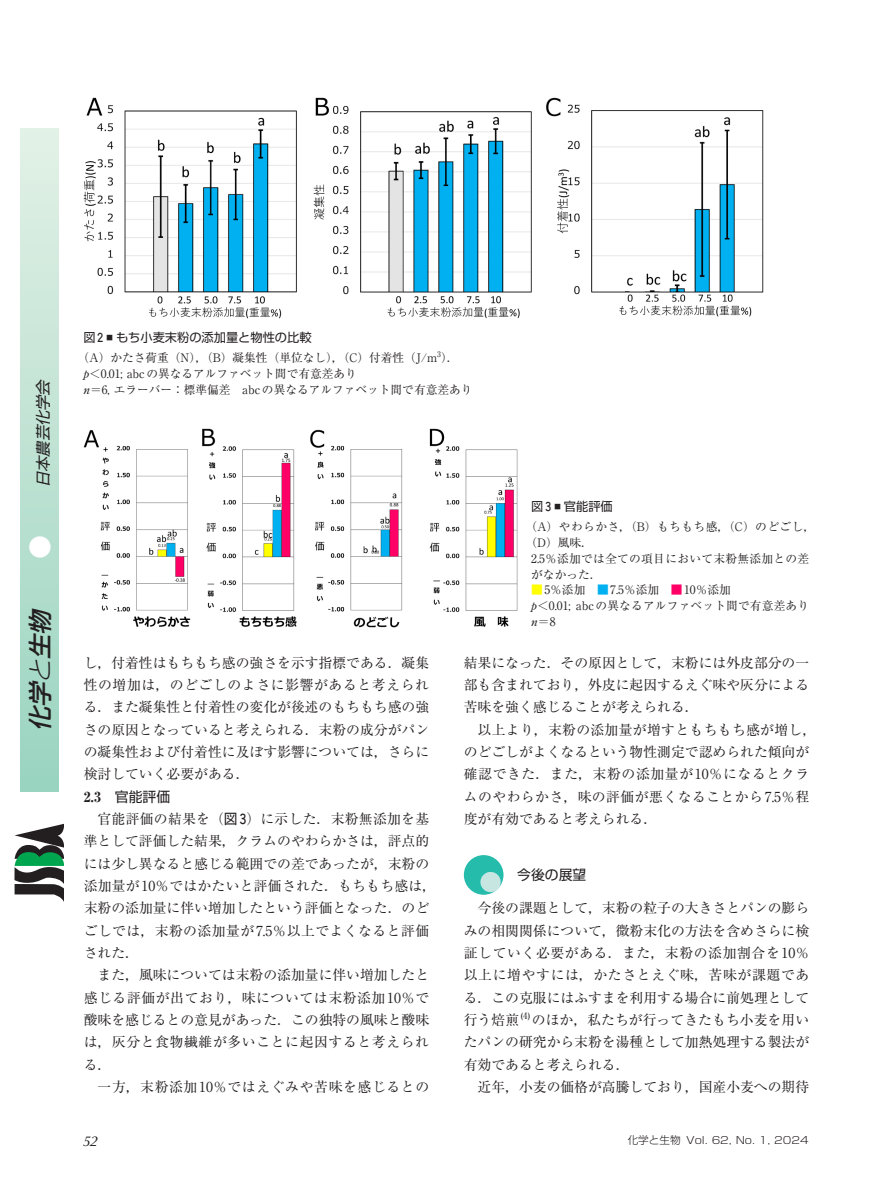
<style>
.page{position:relative;width:893px;height:1191px;background:#fff}
.page>*{position:absolute;margin:0;border:0;box-sizing:border-box;transform-origin:0 0}
.t1{font:italic 500 24px "Shin Go Pr 6";color:#231f20}
.t2{font:500 24px "Shin Go Pr 6";color:#fff}
.t3{font:italic 15.15px "Shin Go Pr 6";color:#231f20}
.t4{font:13.8px/22.4px "Ryumin Pr 6";color:#231f20;text-align:justify}
.t5{font:13.8px/22.4px "Ryumin Pr 6";letter-spacing:.025em;color:#231f20}
.t6{font:13.8px "Ryumin Pr 6";letter-spacing:.045em;color:#231f20}
.t7{font:13.8px "Shin Go Pr 6";color:#231f20}
.t8{font:italic 13.8px "Optima Nova LT Pro";color:#231f20}
.t9{font:12.15px "Shin Go Pr 6";color:#231f20}
.t10{font:11.7px/15.9px "Ryumin Pr 6";color:#231f20}
.t11{font:11.7px "Ryumin Pr 6";letter-spacing:.04em;color:#231f20}
.t12{font:11.7px "Ryumin Pr 6";letter-spacing:.03em;color:#231f20}
.t13{font:300 10.05px "Shin Go Pr 6";color:#231f20;scale:1.13 1}
.s1{font-weight:300}
.s2{font-family:"MO Suuji HB J Fn";font-size:12.9px}
.s3{font-family:"Koz Min Pro"}
.s4{font-weight:300;color:#ff0}
.s5{font-weight:300;color:#00b0f0}
.s6{font-weight:300;color:#f06}
.s7{font-family:"Ryumin Pr 6";font-weight:800}
.s8{font-family:"Shin Go Pr 6"}
.s9{font-family:"MO Suuji HB J Fn";font-size:14.55px}
.s10{font-family:"Ryumin Pr 6 N"}
.s11{font-size:10.65px}
</style>
<div class="page">
<div style="left:464px;top:855px;width:39px;height:39px;background:#25bcac;border-radius:50%"></div>
<div style="left:480px;top:872px;width:21px;height:20px;background:#c7e6e2;border-radius:50%"></div>
<img style="left:83px;top:97px;width:681px;height:221px">
<img style="left:84px;top:429px;width:433px;height:198px">
<div style="left:20px;top:128px;width:38px;height:663px;background:linear-gradient(to bottom,#e3f1e6,#99d3c0)"></div>
<svg style="left:14px;top:823px;width:50px;height:78px"></svg>
<p class="t3" style="left:30px;top:487px;width:113px;rotate:-90deg">日本農芸化学会</p>
<h1 class="t2" style="left:20px;top:559px;width:25px;rotate:-90deg">●</h1>
<h1 class="t1" style="left:20px;top:731px;width:154px;rotate:-90deg">化学<span class="s1">と</span>生物　</h1>
<p class="t9" style="left:83px;top:327px;width:230px">図<span class="s2">2</span> <sup>■</sup> もち小麦末粉の添加量と物性の比較</p>
<p class="t10" style="left:83px;top:349px;width:391px;text-indent:-6px">（A）かたさ荷重（N）<span class="s3">，</span>（B）凝集性（単位なし）<span class="s3">，</span>（C）付着性（J/m<sup>3</sup>）<span class="s3">．<br></span>p<span class="s3">＜</span>0.01; abcの異なるアルファベット間で有意差あり　<br>n<span class="s3">＝</span>6, エラーバー<span class="s3">：</span>標準偏差　abcの異なるアルファベット間で有意差あり</p>
<p class="t9" style="left:531px;top:496px;width:83px">図<span class="s2">3</span> <sup>■</sup> 官能評価</p>
<p class="t11" style="left:525px;top:517px;width:291px">（A）やわらかさ<span class="s3">，</span>（B）もちもち感<span class="s3">，</span>（C）のどごし<span class="s3">，</span></p>
<p class="t10" style="left:525px;top:533px;width:69px">（D）風味<span class="s3">．</span></p>
<p class="t12" style="left:531px;top:549px;width:279px">2.5<span class="s1">％</span>添加では全ての項目において末粉無添加との差</p>
<p class="t10" style="left:531px;top:565px;width:72px">がなかった<span class="s3">．</span></p>
<p class="t10" style="left:531px;top:581px;width:279px"><span class="s4">■</span>5<span class="s1">％</span>添加　<span class="s5">■</span>7.5<span class="s1">％</span>添加　<span class="s6">■</span>10<span class="s1">％</span>添加　<br>p<span class="s3">＜</span>0.01; abcの異なるアルファベット間で有意差ありn<span class="s3">＝</span>8</p>
<p class="t4" style="left:84px;top:650px;width:347px">し<span class="s3">，</span>付着性はもちもち感の強さを示す指標である<span class="s3">．</span>凝集性の増加は<span class="s3">，</span>のどごしのよさに影響があると考えられる<span class="s3">．</span>また凝集性と付着性の変化が後述のもちもち感の強さの原因となっていると考えられる<span class="s3">．</span>末粉の成分がパンの凝集性および付着性に及ぼす影響については<span class="s3">，</span>さらに検討していく必要がある<span class="s3">．</span></p>
<p class="t7" style="left:84px;top:785px;width:88px"><span class="s7">2.3</span>　官能評価</p>
<p class="t4" style="left:84px;top:807px;width:354px;text-align:left;text-indent:14px">官能評価の結果を（<span class="s8">図</span><span class="s9">3</span>）に示した<span class="s3">．</span>末粉無添加を基準として評価した結果<span class="s3">，</span>クラムのやわらかさは<span class="s3">，</span>評点的には少し異なると感じる範囲での差であったが<span class="s3">，</span>末粉の添加量が10<span class="s1">％</span>ではかたいと評価された<span class="s3">．</span>もちもち感は<span class="s3">，</span>末粉の添加量に伴い増加したという評価となった<span class="s3">．</span>のどごしでは<span class="s3">，</span>末粉の添加量が7.5<span class="s1">％</span>以上でよくなると評価された<span class="s3">．</span></p>
<p class="t4" style="left:84px;top:963px;width:347px;text-indent:14px">また<span class="s3">，</span>風味については末粉の添加量に伴い増加したと感じる評価が出ており<span class="s3">，</span>味については末粉添加10<span class="s1">％</span>で酸味を感じるとの意見があった<span class="s3">．</span>この独特の風味と酸味は<span class="s3">，</span>灰分と食物繊維が多いことに起因すると考えられる<span class="s3">．</span></p>
<p class="t6" style="left:98px;top:1076px;width:333px">一方<span class="s3">，</span>末粉添加10<span class="s1">％</span>ではえぐみや苦味を感じるとの</p>
<p class="t4" style="left:464px;top:650px;width:347px">結果になった<span class="s3">．</span>その原因として<span class="s3">，</span>末粉には外皮部分の一部も含まれており<span class="s3">，</span>外皮に起因するえぐ味や灰分による苦味を強く感じることが考えられる<span class="s3">．</span></p>
<p class="t5" style="left:464px;top:717px;width:354px;text-indent:14px">以上より<span class="s3">，</span>末粉の添加量が増すともちもち感が増し<span class="s3">，</span>のどごしがよくなるという物性測定で認められた傾向が確認できた<span class="s3">．</span>また<span class="s3">，</span>末粉の添加量が10<span class="s1">％</span>になるとクラムのやわらかさ<span class="s3">，</span>味の評価が悪くなることから7.5<span class="s1">％</span>程度が有効であると考えられる<span class="s3">．</span></p>
<p class="t7" style="left:517px;top:863px;width:71px">今後の展望</p>
<p class="t4" style="left:464px;top:896px;width:347px;text-indent:14px">今後の課題として<span class="s3">，</span>末粉の粒子の大きさとパンの膨らみの相関関係について<span class="s3">，</span>微粉末化の方法を含めさらに検証していく必要がある<span class="s3">．</span>また<span class="s3">，</span>末粉の添加割合を10<span class="s1">％</span>以上に増やすには<span class="s3">，</span>かたさとえぐ味<span class="s3">，</span>苦味が課題である<span class="s3">．</span>この克服にはふすまを利用する場合に前処理として行う焙<span class="s10">煎</span> <sup>(4)</sup> のほか<span class="s3">，</span>私たちが行ってきたもち小麦を用いたパンの研究から末粉を湯種として加熱処理する製法が有効であると考えられる<span class="s3">．</span></p>
<p class="t4" style="left:478px;top:1075px;width:333px">近年<span class="s3">，</span>小麦の価格が高騰しており<span class="s3">，</span>国産小麦への期待</p>
<p class="t8" style="left:83px;top:1132px;width:16px">52</p>
<p class="t13" style="left:628px;top:1131px;width:162px"><span class="s11">化学と生物</span> Vol. 62, No. 1, 2024</p>
</div>
